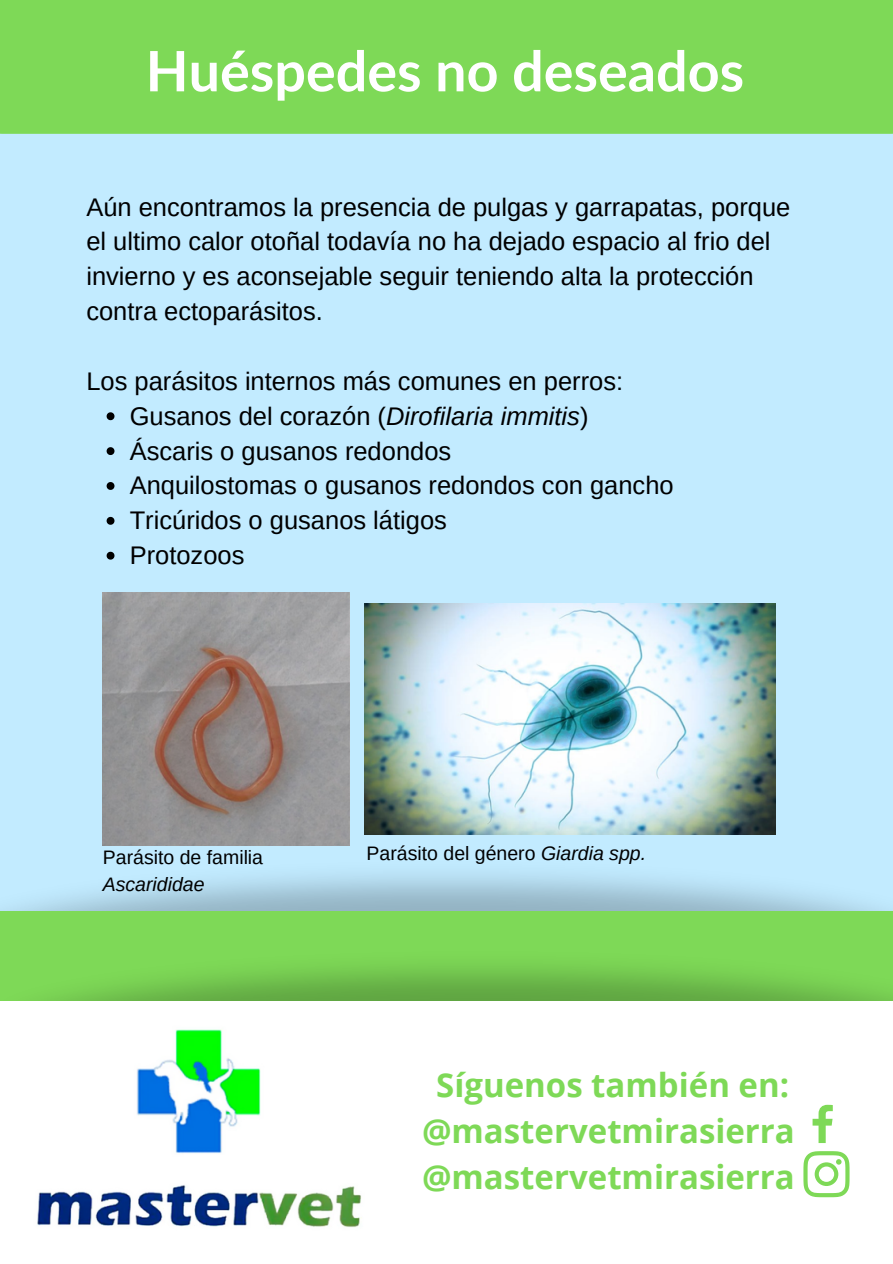
<style>
.page{position:relative;width:893px;height:1264px;background:#fff}
.page>*{position:absolute;margin:0;border:0;box-sizing:border-box;transform-origin:0 0}
.t1{font:700 55.65px "Lato";color:#fff}
.t2{font:700 33px/46px "Open Sans";color:#7ed957;text-align:center}
.t3{font:25.5px/34.8px "Arimo";color:#000}
.t4{font:19.5px "Arimo";color:#000}
.t5{font:italic 19.5px "Arimo";color:#000}
.s1{font-style:italic}
</style>
<div class="page">
<div style="left:0;top:0;width:892px;height:1262px;background:#c2ebff"></div>
<img style="left:59px;top:810px;width:774px;height:90px">
<img style="left:0;top:900px;width:892px;height:101px">
<div style="left:0;top:1001px;width:892px;height:261px;background:#fff"></div>
<img style="left:37px;top:1029px;width:325px;height:198px">
<svg style="left:812px;top:1104px;width:20px;height:38px"></svg>
<svg style="left:803px;top:1151px;width:46px;height:46px"></svg>
<div style="left:0;top:0;width:892px;height:134px;background:#7ed957"></div>
<img style="left:103px;top:592px;width:246px;height:253px">
<img style="left:364px;top:604px;width:411px;height:230px">
<svg style="left:107px;top:412px;width:7px;height:8px"></svg>
<svg style="left:107px;top:447px;width:7px;height:8px"></svg>
<svg style="left:107px;top:482px;width:7px;height:8px"></svg>
<svg style="left:107px;top:517px;width:7px;height:8px"></svg>
<svg style="left:107px;top:551px;width:7px;height:8px"></svg>
<h1 class="t1" style="left:146px;top:36px;width:600px">Huéspedes no deseados</h1>
<p class="t3" style="left:86px;top:189px;width:705px">Aún encontramos la presencia de pulgas y garrapatas, porque el ultimo calor otoñal todavía no ha dejado espacio al frio del invierno y es aconsejable seguir teniendo alta la protección contra ectoparásitos.</p>
<p class="t3" style="left:86px;top:363px;width:538px">Los parásitos internos más comunes en perros:</p>
<p class="t3" style="left:130px;top:398px;width:545px">Gusanos del corazón (<span class="s1">Dirofilaria immitis</span>)<br>Áscaris o gusanos redondos<br>Anquilostomas o gusanos redondos con gancho<br>Tricúridos o gusanos látigos<br>Protozoos</p>
<p class="t4" style="left:103px;top:846px;width:162px">Parásito de familia</p>
<p class="t5" style="left:103px;top:873px;width:103px">Ascarididae</p>
<p class="t4" style="left:366px;top:842px;width:281px">Parásito del género <span class="s1">Giardia spp.</span></p>
<p class="t2" style="left:422px;top:1061px;width:374px">Síguenos también en: @mastervetmirasierra @mastervetmirasierra</p>
</div>
